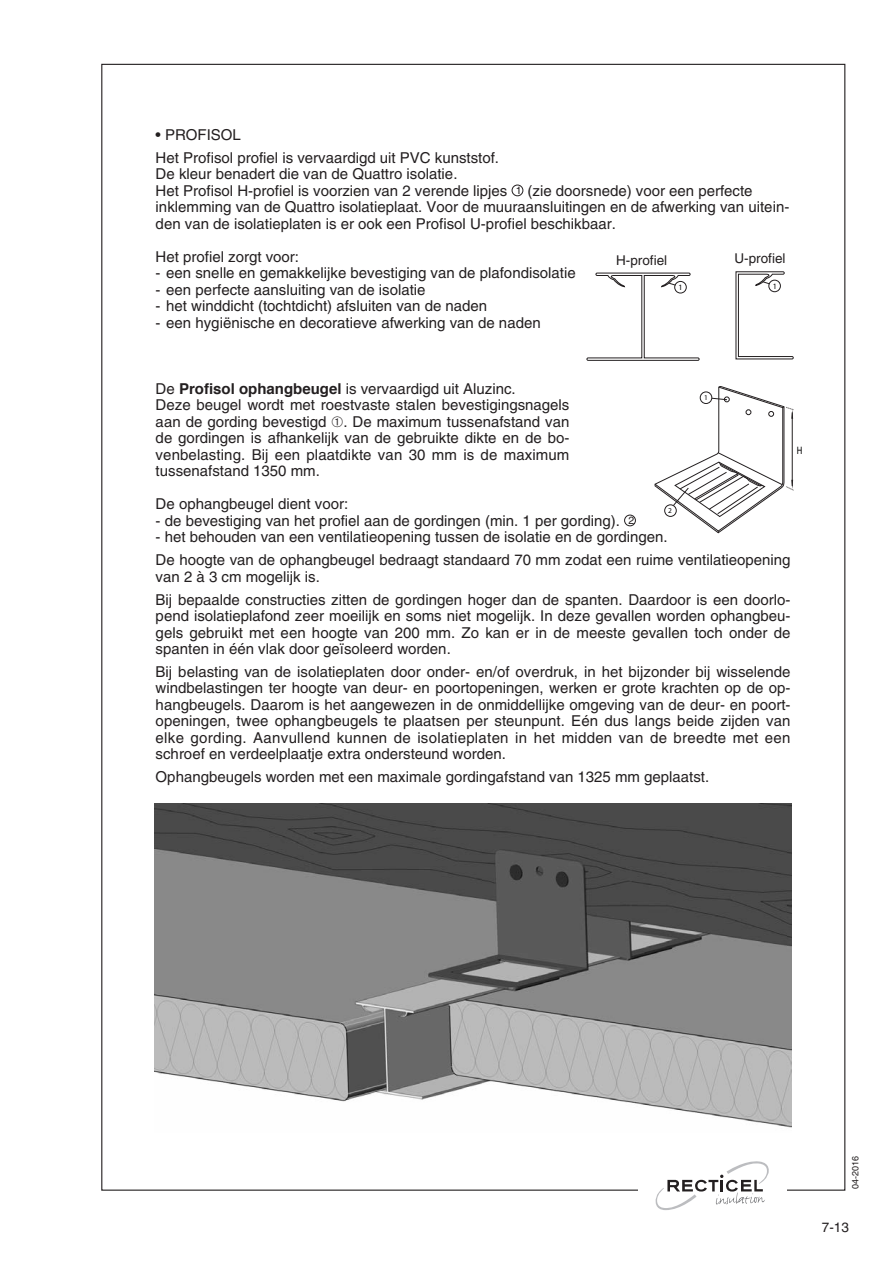
<style>
.page{position:relative;width:893px;height:1263px;background:#fff}
.page>*{position:absolute;margin:0;border:0;box-sizing:border-box;transform-origin:0 0}
.t1{font:15px/16.5px "Helvetica";color:#231f20}
.t2{font:13.5px "Helvetica";color:#231f20}
.t3{font:10.8px "Myriad Pro";color:#000;scale:.8 1}
.t4{font:9px "Helvetica";color:#231f20}
.t5{font:8.1px "Myriad Pro";color:#000}
.t6{font:7.35px "Myriad Pro";color:#000}
.s1{color:#fff}
.s2{font-size:10.5px}
.s3{font-weight:700}
</style>
<div class="page">
<svg style="left:656px;top:1161px;width:113px;height:49px"></svg>
<svg style="left:587px;top:273px;width:113px;height:88px"></svg>
<svg style="left:735px;top:271px;width:58px;height:88px"></svg>
<svg style="left:655px;top:386px;width:139px;height:147px"></svg>
<img style="left:154px;top:804px;width:637px;height:324px">
<p class="t1" style="left:156px;top:125px;width:345px;line-height:22.8px">• PROFISOL<br>Het Profisol profiel is vervaardigd uit PVC kunststof.</p>
<p class="t1" style="left:156px;top:167px;width:635px">De kleur benadert die van de Quattro isolatie.<br>Het Profisol H-profiel is voorzien van 2 verende lipjes <span class="s1">●</span><span class="s2">1</span> (zie doorsnede) voor een perfecte inklemming van de Quattro isolatieplaat. Voor de muuraansluitingen en de afwerking van uitein&shy;den van de isolatieplaten is er ook een Profisol U-profiel beschikbaar.</p>
<p class="t1" style="left:156px;top:250px;width:145px">Het profiel zorgt voor:</p>
<p class="t1" style="left:156px;top:266px;width:421px">- een snelle en gemakkelijke bevestiging van de plafondisolatie</p>
<p class="t1" style="left:156px;top:283px;width:271px">- een perfecte aansluiting van de isolatie</p>
<p class="t1" style="left:156px;top:299px;width:333px">- het winddicht (tochtdicht) afsluiten van de naden</p>
<p class="t1" style="left:156px;top:316px;width:387px">- een hygiënische en decoratieve afwerking van de naden</p>
<p class="t2" style="left:616px;top:255px;width:53px">H-profiel</p>
<p class="t2" style="left:734px;top:254px;width:53px">U-profiel</p>
<p class="t5" style="left:678px;top:284px;width:6px">1</p>
<p class="t5" style="left:773px;top:283px;width:6px">1</p>
<p class="t1" style="left:156px;top:382px;width:415px">De <span class="s3">Profisol ophangbeugel</span> is vervaardigd uit Aluzinc.<br>Deze beugel wordt met roestvaste stalen bevestigingsnagels aan de gording bevestigd ➀. De maxi mum tussen afstand van de gordingen is afhankelijk van de gebruikte dikte en de bo&shy;venbelasting. Bij een plaatdikte van 30 mm is de maximum tussenafstand 1350 mm.</p>
<p class="t1" style="left:156px;top:497px;width:194px">De ophangbeugel dient voor:</p>
<p class="t1" style="left:156px;top:514px;width:482px">- de bevestiging van het profiel aan de gordingen (min. 1 per gording). <span class="s1">●</span><span class="s2">2</span></p>
<p class="t1" style="left:156px;top:527px;width:636px;line-height:22.8px">- het behouden van een ventilatieopening tussen de isolatie en de gordingen.<br>De hoogte van de ophangbeugel bedraagt standaard 70 mm zodat een ruime ventilatieopening</p>
<p class="t1" style="left:156px;top:566px;width:636px;line-height:22.8px">van 2 à 3 cm mogelijk is.<br>Bij bepaalde constructies zitten de gordingen hoger dan de spanten. Daardoor is een doorlo-</p>
<p class="t1" style="left:156px;top:609px;width:636px;text-align:justify">pend isolatieplafond zeer moeilijk en soms niet mogelijk. In deze gevallen worden ophangbeu&shy;gels gebruikt met een hoogte van 200 mm. Zo kan er in de meeste gevallen toch onder de spanten in één vlak door geïsoleerd worden.</p>
<p class="t1" style="left:156px;top:665px;width:636px;text-align:justify">Bij belasting van de isolatieplaten door onder- en/of overdruk, in het bijzonder bij wisselende windbelastingen ter hoogte van deur- en poortopeningen, werken er grote krachten op de op&shy;hangbeugels. Daarom is het aangewezen in de onmiddellijke omgeving van de deur- en poort - openingen, twee ophangbeugels te plaatsen per steunpunt. Eén dus langs beide zijden van elke gording. Aanvullend kunnen de isolatieplaten in het midden van de breedte met een schroef en verdeelplaatje extra ondersteund worden.</p>
<p class="t1" style="left:156px;top:770px;width:555px">Ophangbeugels worden met een maximale gordingafstand van 1325 mm geplaatst.</p>
<p class="t6" style="left:704px;top:395px;width:5px">1</p>
<p class="t3" style="left:797px;top:447px;width:9px">H</p>
<p class="t6" style="left:668px;top:508px;width:5px">2</p>
<p class="t4" style="left:852px;top:1189px;width:35px;rotate:-90deg">04-2016</p>
<p class="t2" style="left:822px;top:1222px;width:29px">7-13</p>
</div>
